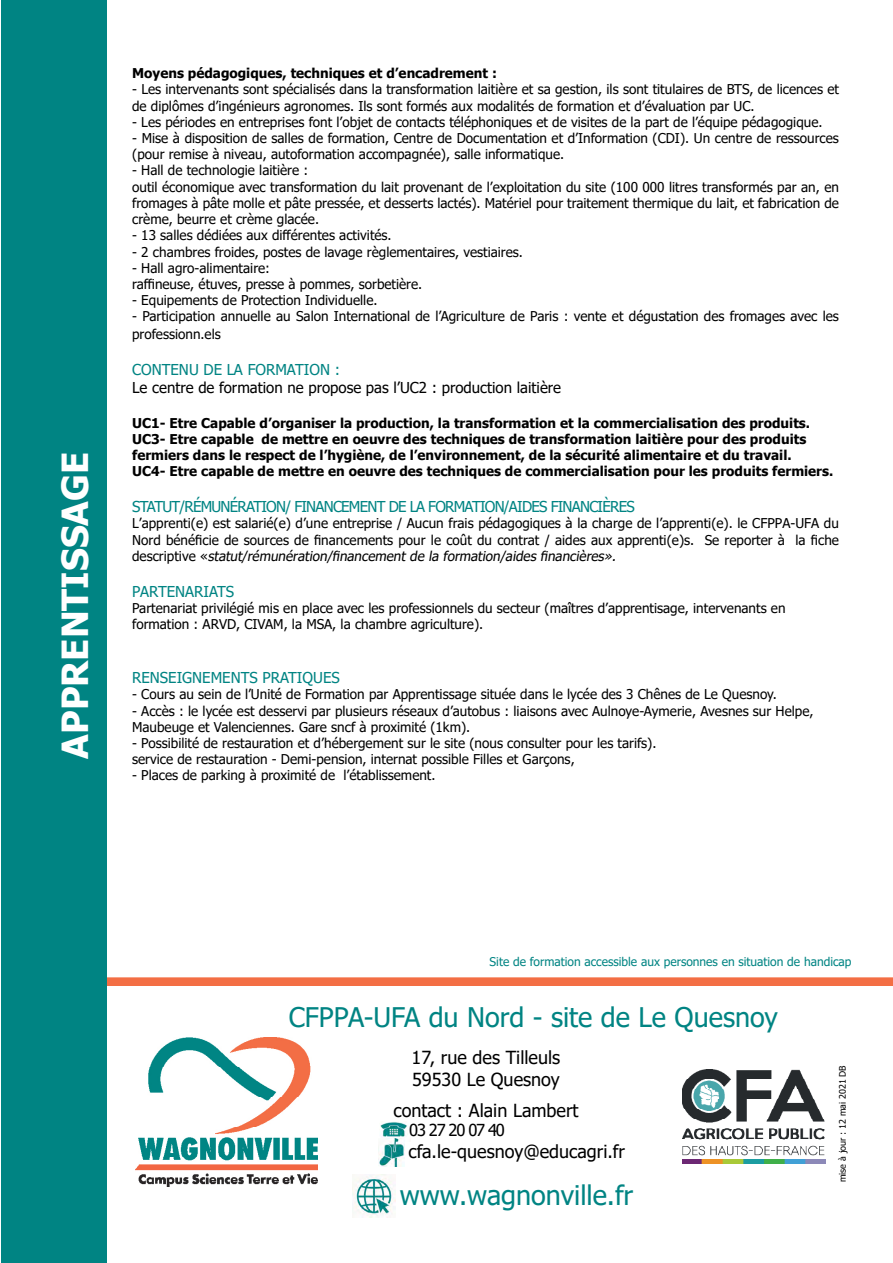
<style>
.page{position:relative;width:893px;height:1263px;background:#fff}
.page>*{position:absolute;margin:0;border:0;box-sizing:border-box;transform-origin:0 0}
.t1{font:700 36px "Tahoma";color:#fff}
.t2{font:27px "Tahoma";color:#008483}
.t3{font:18px/21.6px "Tahoma";color:#000}
.t4{font:16.5px "Tahoma";letter-spacing:-.07em;color:#000}
.t5{font:15px "Tahoma";color:#008483}
.t6{font:15px "Tahoma";color:#000}
.t7{font:13.5px/16.2px "Tahoma";color:#000}
.t8{font:700 13.5px/16.2px "Tahoma";color:#000}
.t9{font:12px "Tahoma";color:#008483}
.t10{font:9px "Tahoma";color:#000}
.s1{font-style:italic}
</style>
<div class="page">
<svg style="left:106px;top:977px;width:787px;height:9px;background:#f3734b"></svg>
<div style="left:1px;top:0;width:105px;height:1262px;background:#008483"></div>
<img style="left:353px;top:1175px;width:43px;height:43px">
<img style="left:682px;top:1070px;width:143px;height:93px">
<img style="left:135px;top:1037px;width:183px;height:149px">
<img style="left:380px;top:1122px;width:28px;height:15px">
<img style="left:379px;top:1138px;width:25px;height:28px">
<h1 class="t1" style="left:50px;top:759px;width:304px;rotate:-90deg">apprentissage</h1>
<p class="t8" style="left:132px;top:66px;width:366px">Moyens pédagogiques, techniques et d’encadrement :</p>
<p class="t7" style="left:132px;top:82px;width:708px">- Les intervenants sont spécialisés dans la transformation laitière et sa gestion, ils sont titulaires de BTS, de licences et de diplômes d’ingénieurs agronomes. Ils sont formés aux modalités de formation et d’évaluation par UC.</p>
<p class="t7" style="left:132px;top:115px;width:692px">- Les périodes en entreprises font l’objet de contacts téléphoniques et de visites de la part de l’équipe pédagogique.</p>
<p class="t7" style="left:132px;top:131px;width:708px">- Mise à disposition de salles de formation, Centre de Documentation et d’Information (CDI). Un centre de ressources (pour remise à niveau, autoformation accompagnée), salle informatique.</p>
<p class="t7" style="left:132px;top:163px;width:708px">- Hall de technologie laitière :<br>outil économique avec transformation du lait provenant de l’exploitation du site (100 000 litres transformés par an, en fromages à pâte molle et pâte pressée, et desserts lactés). Matériel pour traitement thermique du lait, et fabrication de crème, beurre et crème glacée.</p>
<p class="t7" style="left:132px;top:228px;width:261px">- 13 salles dédiées aux différentes activités.</p>
<p class="t7" style="left:132px;top:244px;width:392px">- 2 chambres froides, postes de lavage règlementaires, vestiaires.</p>
<p class="t7" style="left:132px;top:260px;width:292px">- Hall agro-alimentaire:<br>raffineuse, étuves, presse à pommes, sorbetière.</p>
<p class="t7" style="left:132px;top:293px;width:247px">- Equipements de Protection Individuelle.</p>
<p class="t7" style="left:132px;top:308px;width:708px;line-height:18px">- Participation annuelle au Salon International de l’Agriculture de Paris : vente et dégustation des fromages avec les professionn.els</p>
<p class="t5" style="left:132px;top:360px;width:209px">contenu de la formation :</p>
<p class="t6" style="left:132px;top:378px;width:430px">Le centre de formation ne propose pas l’UC2 : production laitière</p>
<p class="t8" style="left:132px;top:415px;width:703px">UC1- Etre Capable d’organiser la production, la transformation et la commercialisation des produits.<br>UC3- Etre capable de mettre en oeuvre des techniques de transformation laitière pour des produits fermiers dans le respect de l’hygiène, de l’environnement, de la sécurité alimentaire et du travail.<br>UC4- Etre capable de mettre en oeuvre des techniques de commercialisation pour les produits fermiers.</p>
<p class="t5" style="left:132px;top:497px;width:9px">STATUT</p>
<p class="t5" style="left:179px;top:497px;width:15px">/RÉMUNÉRATION</p>
<p class="t5" style="left:285px;top:497px;width:19px">/ FINANCEMENT</p>
<p class="t5" style="left:389px;top:497px;width:49px">DELAFORMATION</p>
<p class="t5" style="left:504px;top:497px;width:14px">/AIDES</p>
<p class="t5" style="left:551px;top:497px;width:9px">FINANCI</p>
<p class="t5" style="left:602px;top:497px;width:17px">ÈRES</p>
<p class="t7" style="left:132px;top:516px;width:629px">L’apprenti(e) est salarié(e) d’une entreprise / Aucun frais pédagogiques à la charge de l’apprenti(e). le CFPPA</p>
<p class="t7" style="left:790px;top:516px;width:14px">-UFA</p>
<p class="t7" style="left:132px;top:516px;width:708px;text-align:justify;text-indent:692px">du Nord bénéficie de sources de financements pour le coût du contrat / aides aux apprenti(e)s. Se reporter à la fiche d e s c r i p t i v e « <span class="s1">statut/rémunération/financement de la formation/aides financières».</span></p>
<p class="t5" style="left:132px;top:581px;width:104px">Partenariats</p>
<p class="t7" style="left:132px;top:601px;width:655px">Partenariat privilégié mis en place avec les professionnels du secteur (maîtres d’apprentisage, intervenants en formation : ARVD</p>
<p class="t7" style="left:236px;top:617px;width:17px">, CIVAM</p>
<p class="t7" style="left:284px;top:617px;width:33px">, la MSA</p>
<p class="t7" style="left:332px;top:617px;width:153px">, la chambre agriculture).</p>
<p class="t5" style="left:132px;top:668px;width:209px">Renseignements pratiques</p>
<p class="t7" style="left:132px;top:687px;width:646px">- Cours au sein de l’Unité de Formation par Apprentissage située dans le lycée des 3 Chênes de Le Quesnoy.</p>
<p class="t7" style="left:132px;top:703px;width:683px">- Accès : le lycée est desservi par plusieurs réseaux d’autobus : liaisons avec Aulnoye-Aymerie, Avesnes sur Helpe,<br>Maubeuge et Valenciennes. Gare sncf à proximité (1km).</p>
<p class="t7" style="left:132px;top:736px;width:526px">- Possibilité de restauration et d’hébergement sur le site (nous consulter pour les tarifs). service de restauration - Demi-pension, internat possible Filles et Garçons,</p>
<p class="t7" style="left:132px;top:768px;width:305px">- Places de parking à proximité de l’établissement.</p>
<p class="t9" style="left:490px;top:953px;width:363px">Site de formation accessible aux personnes en situation de handicap</p>
<h2 class="t2" style="left:289px;top:999px;width:16px">CFPPA</h2>
<h2 class="t2" style="left:364px;top:999px;width:26px">-UFA</h2>
<h2 class="t2" style="left:429px;top:999px;width:351px">du Nord - site de Le Quesnoy</h2>
<h3 class="t3" style="left:412px;top:1048px;width:150px">17, rue des Tilleuls<br>59530 Le Quesnoy</h3>
<h3 class="t3" style="left:393px;top:1100px;width:187px">contact : Alain Lambert</h3>
<p class="t4" style="left:409px;top:1119px;width:97px">03 27 20 07 40</p>
<h3 class="t3" style="left:408px;top:1141px;width:218px">cfa.le-quesnoy@educagri.fr</h3>
<h2 class="t2" style="left:400px;top:1177px;width:235px">www.wagnonville.fr</h2>
<p class="t10" style="left:836px;top:1182px;width:118px;rotate:-90deg">mise à jour : 12 mai 2021 DB</p>
</div>
